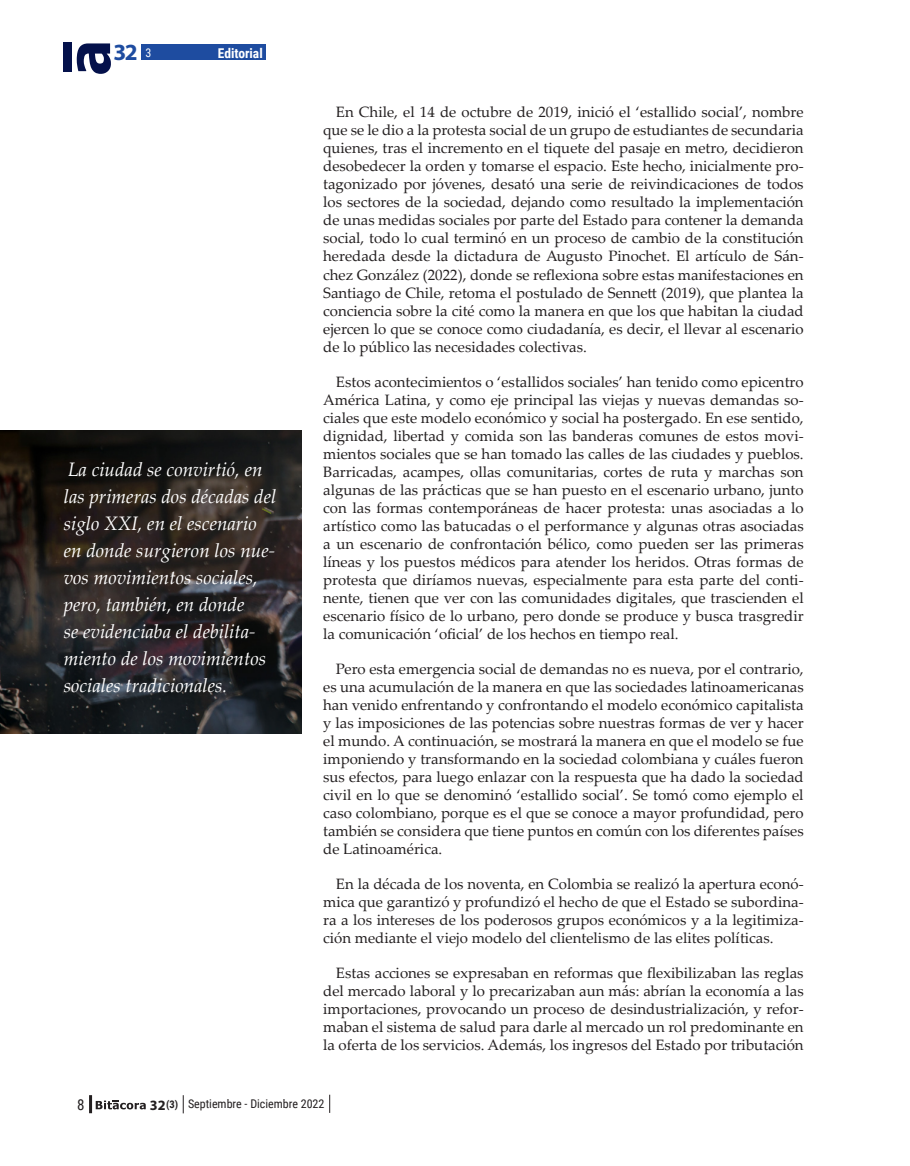
<style>
.page{position:relative;width:910px;height:1166px;background:#fff}
.page>*{position:absolute;margin:0;border:0;box-sizing:border-box;transform-origin:0 0}
.t1{font:700 23.25px "Myriad Pro";color:#1e4ca0}
.DESTACADo_intro{font:italic 19.5px/27px "Palatino Linotype";color:#fff}
.CorridoGRAL{font:15px/18px "Palatino Linotype";color:#231f20;text-align:justify}
.t2{font:15px "Roboto Condensed";color:#231f20}
.t3{font:700 13.5px "Roboto Condensed";color:#fff}
.t4{font:12px "Roboto Condensed";color:#231f20}
.s1{font-family:"Roboto Condensed";font-weight:400;font-size:12px;color:#fff}
.s2{font-family:"Myriad Pro";font-weight:700;font-size:14.25px}
.s3{font-weight:700;font-size:10.5px}
</style>
<div class="page">
<div style="left:141px;top:45px;width:125px;height:15px;background:#1e4ca0"></div>
<div style="left:63px;top:43px;width:9px;height:29px;background:#04114b"></div>
<svg style="left:77px;top:43px;width:34px;height:31px"></svg>
<hr style="left:89px;top:1094px;width:3px;height:18px;background:#231f20">
<svg style="left:183px;top:1095px;width:1px;height:17px"></svg>
<svg style="left:329px;top:1094px;width:1px;height:18px"></svg>
<svg style="left:96px;top:1100px;width:50px;height:9px"></svg>
<img style="left:0;top:430px;width:302px;height:302px">
<h1 class="t1" style="left:114px;top:37px;width:39px">32 <span class="s1">3</span></h1>
<p class="t3" style="left:218px;top:43px;width:47px">Editorial</p>
<p class="DESTACADo_intro" style="left:64px;top:455px;width:214px">La ciudad se convirtió, en las primeras dos décadas del siglo XXI, en el escenario en donde surgieron los nue&shy;vos movimientos sociales, pero, también, en donde<br>se evidenciaba el debilita&shy;miento de los movimientos sociales tradicionales.</p>
<p class="CorridoGRAL" style="left:323px;top:103px;width:482px;text-indent:13px">En Chile, el 14 de octubre de 2019, inició el ‘estallido social’, nombre que se le dio a la protesta social de un grupo de estudiantes de secundaria quienes, tras el incremento en el tiquete del pasaje en metro, decidieron desobedecer la orden y tomarse el espacio. Este hecho, inicialmente pro&shy;tagonizado por jóvenes, desató una serie de reivindicaciones de todos los sectores de la sociedad, dejando como resultado la implementación de unas medidas sociales por parte del Estado para contener la demanda social, todo lo cual terminó en un proceso de cambio de la constitución heredada desde la dictadura de Augusto Pinochet. El artículo de Sán&shy;chez González (2022), donde se reflexiona sobre estas manifestaciones en Santiago de Chile, retoma el postulado de Sennett (2019), que plantea la conciencia sobre la cité como la manera en que los que habitan la ciudad ejercen lo que se conoce como ciudadanía, es decir, el llevar al escenario de lo público las necesidades colectivas.</p>
<p class="CorridoGRAL" style="left:323px;top:372px;width:482px;text-indent:13px">Estos acontecimientos o ‘estallidos sociales’ han tenido como epicentro América Latina, y como eje principal las viejas y nuevas demandas so&shy;ciales que este modelo económico y social ha postergado. En ese sentido, dignidad, libertad y comida son las banderas comunes de estos movi&shy;mientos sociales que se han tomado las calles de las ciudades y pueblos.<br>Barricadas, acampes, ollas comunitarias, cortes de ruta y marchas son algunas de las prácticas que se han puesto en el escenario urbano, junto con las formas contemporáneas de hacer protesta: unas asociadas a lo artístico como las batucadas o el performance y algunas otras asociadas a un escenario de confrontación bélico, como pueden ser las primeras líneas y los puestos médicos para atender los heridos. Otras formas de protesta que diríamos nuevas, especialmente para esta parte del conti&shy;nente, tienen que ver con las comunidades digitales, que trascienden el escenario físico de lo urbano, pero donde se produce y busca trasgredir la comunicación ‘oficial’ de los hechos en tiempo real.</p>
<p class="CorridoGRAL" style="left:323px;top:659px;width:482px;text-indent:13px">Pero esta emergencia social de demandas no es nueva, por el contrario, es una acumulación de la manera en que las sociedades latinoamericanas han venido enfrentando y confrontando el modelo económico capitalista y las imposiciones de las potencias sobre nuestras formas de ver y hacer el mundo. A continuación, se mostrará la manera en que el modelo se fue imponiendo y transformando en la sociedad colombiana y cuáles fueron sus efectos, para luego enlazar con la respuesta que ha dado la sociedad civil en lo que se denominó ‘estallido social’. Se tomó como ejemplo el caso colombiano, porque es el que se conoce a mayor profundidad, pero también se considera que tiene puntos en común con los diferentes países de Latinoamérica.</p>
<p class="CorridoGRAL" style="left:323px;top:874px;width:482px;text-indent:13px">En la década de los noventa, en Colombia se realizó la apertura econó&shy;mica que garantizó y profundizó el hecho de que el Estado se subordina&shy;ra a los intereses de los poderosos grupos económicos y a la legitimiza&shy;ción mediante el viejo modelo del clientelismo de las elites políticas.</p>
<p class="CorridoGRAL" style="left:323px;top:963px;width:482px;text-indent:13px">Estas acciones se expresaban en reformas que flexibilizaban las reglas del mercado laboral y lo precarizaban aun más: abrían la economía a las importaciones, provocando un proceso de desindustrialización, y refor&shy;maban el sistema de salud para darle al mercado un rol predominante en la oferta de los servicios. Además, los ingresos del Estado por tributación</p>
<p class="t2" style="left:77px;top:1093px;width:9px">8</p>
<p class="t4" style="left:150px;top:1094px;width:176px"><span class="s2">32</span><span class="s3">(3)</span> Septiembre - Diciembre 2022</p>
</div>
